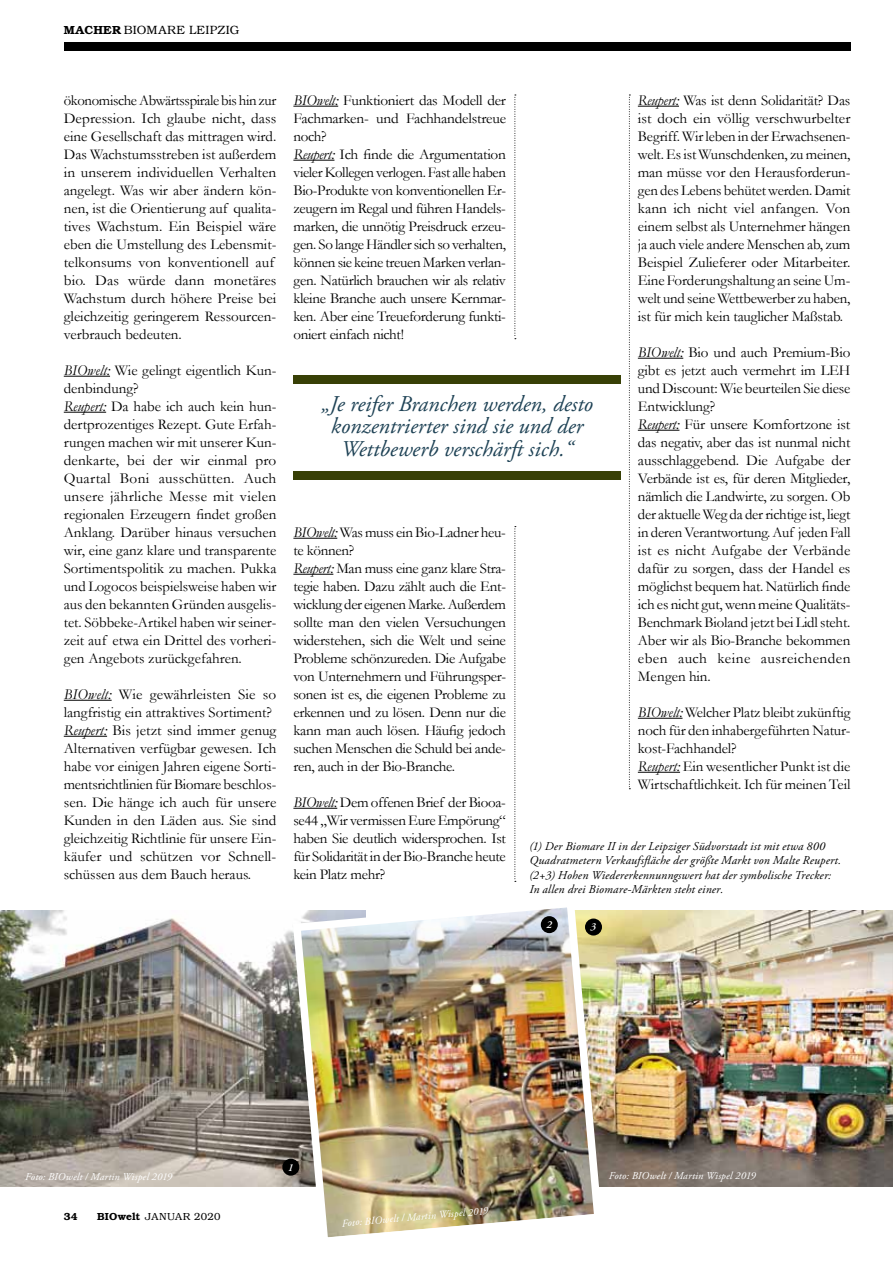
<style>
.page{position:relative;width:893px;height:1263px;background:#fff}
.page>*{position:absolute;margin:0;border:0;box-sizing:border-box;transform-origin:0 0}
.t1{font:italic 22.5px/22.5px "Adobe Garamond Pro";color:#1e4255;text-align:center}
.t2{font:15px/18px "Garamond";letter-spacing:-.01em;color:#000}
.t3{font:italic 12px/14.4px "Adobe Garamond Pro";letter-spacing:.015em;color:#000}
.t4{font:300 12px "Bookman";letter-spacing:.025em;color:#000}
.t5{font:italic 600 10.65px "Adobe Garamond Pro";color:#fff}
.t6{font:italic 10.5px "Adobe Garamond Pro";letter-spacing:.015em;color:#fff}
.t7{font:10.5px "Bookman";letter-spacing:.015em;color:#000}
.t8{font:10.5px "Bookman Bld";color:#000}
.s1{font-family:"Bookman Bld";font-weight:400}
.s2{font-style:italic}
.s3{font-family:"Bookman Bld"}
</style>
<div class="page">
<div style="left:64px;top:43px;width:786px;height:8px;background:#000"></div>
<hr style="left:64px;top:376px;width:46px;height:1px;background:#000">
<hr style="left:64px;top:412px;width:42px;height:1px;background:#000">
<hr style="left:64px;top:700px;width:48px;height:1px;background:#000">
<hr style="left:64px;top:736px;width:43px;height:1px;background:#000">
<hr style="left:293px;top:106px;width:45px;height:1px;background:#000">
<hr style="left:293px;top:160px;width:41px;height:1px;background:#000">
<hr style="left:293px;top:538px;width:44px;height:1px;background:#000">
<hr style="left:293px;top:574px;width:40px;height:1px;background:#000">
<hr style="left:293px;top:808px;width:44px;height:1px;background:#000">
<hr style="left:638px;top:106px;width:41px;height:1px;background:#000">
<hr style="left:638px;top:358px;width:45px;height:1px;background:#000">
<hr style="left:638px;top:430px;width:41px;height:1px;background:#000">
<hr style="left:638px;top:718px;width:44px;height:1px;background:#000">
<hr style="left:638px;top:772px;width:42px;height:1px;background:#000">
<div style="left:293px;top:375px;width:328px;height:9px;background:#384006"></div>
<div style="left:293px;top:472px;width:328px;height:8px;background:#384006"></div>
<img style="left:0;top:910px;width:289px;height:277px">
<img style="left:606px;top:910px;width:287px;height:277px">
<img style="left:289px;top:907px;width:317px;height:331px">
<svg style="left:629px;top:95px;width:1px;height:694px"></svg>
<svg style="left:514px;top:95px;width:2px;height:244px"></svg>
<svg style="left:514px;top:526px;width:2px;height:356px"></svg>
<div style="left:282px;top:1159px;width:17px;height:17px;background:#000;border-radius:50%"></div>
<div style="left:541px;top:916px;width:17px;height:17px;background:#000;border-radius:50%"></div>
<div style="left:585px;top:918px;width:17px;height:17px;background:#000;border-radius:50%"></div>
<p class="t4" style="left:64px;top:23px;width:177px"><span class="s1">MACHER</span> BIOMARE LEIPZIG</p>
<p class="t2" style="left:64px;top:91px;width:214px">ökonomische Abwärtsspirale bis hin zur Depression. Ich glaube nicht, dass eine Gesellschaft das mittragen wird.<br>Das Wachstumsstreben ist außerdem in unserem individuellen Verhalten angelegt. Was wir aber ändern kön&shy;nen, ist die Orientierung auf qualita&shy;tives Wachstum. Ein Beispiel wäre eben die Umstellung des Lebensmit&shy;telkonsums von konventionell auf bio. Das würde dann monetäres Wachstum durch höhere Preise bei gleichzeitig geringerem Ressourcen&shy;verbrauch bedeuten.</p>
<p class="t2" style="left:64px;top:361px;width:214px"><span class="s2">BIOwelt:</span> Wie gelingt eigentlich Kun&shy;denbindung?<br><span class="s2">Reupert:</span> Da habe ich auch kein hun&shy;dertprozentiges Rezept. Gute Erfah&shy;rungen machen wir mit unserer Kun&shy;denkarte, bei der wir einmal pro Quartal Boni ausschütten. Auch unsere jährliche Messe mit vielen regionalen Erzeugern findet großen Anklang. Darüber hinaus versuchen wir, eine ganz klare und transparente Sortimentspolitik zu machen. Pukka und Logocos beispielsweise haben wir aus den bekannten Gründen ausgelis&shy;tet. Söbbeke-Artikel haben wir seiner&shy;zeit auf etwa ein Drittel des vorheri&shy;gen Angebots zurückgefahren.</p>
<p class="t2" style="left:64px;top:685px;width:214px"><span class="s2">BIOwelt:</span> Wie gewährleisten Sie so langfristig ein attraktives Sortiment?<br><span class="s2">Reupert:</span> Bis jetzt sind immer genug Alternativen verfügbar gewesen. Ich habe vor einigen Jahren eigene Sorti&shy;mentsrichtlinien für Biomare beschlos&shy;sen. Die hänge ich auch für unsere Kunden in den Läden aus. Sie sind gleichzeitig Richtlinie für unsere Ein&shy;käufer und schützen vor Schnell&shy;schüssen aus dem Bauch heraus.</p>
<p class="t2" style="left:293px;top:91px;width:214px"><span class="s2">BIOwelt:</span> Funktioniert das Modell der Fachmarken- und Fachhandelstreue noch?<br><span class="s2">Reupert:</span> Ich finde die Argumentation vieler Kollegen verlogen. Fast alle haben Bio-Produkte von konventionellen Er&shy;zeugern im Regal und führen Handels&shy;marken, die unnötig Preisdruck erzeu&shy;gen. So lange Händler sich so verhalten, können sie keine treuen Marken verlan&shy;gen. Natürlich brauchen wir als relativ kleine Branche auch unsere Kernmar&shy;ken. Aber eine Treueforderung funkti&shy;oniert einfach nicht!</p>
<p class="t2" style="left:638px;top:91px;width:214px;text-align:justify"><span class="s2">Reupert:</span> Was ist denn Solidarität? Das ist doch ein völlig verschwurbelter Begriff. Wir leben in der Erwachsenen&shy;welt. Es ist Wunschdenken, zu meinen, man müsse vor den Herausforderun&shy;gen des Lebens behütet werden. Damit kann ich nicht viel anfangen. Von einem selbst als Unternehmer hängen ja auch viele andere Menschen ab, zum Beispiel Zulieferer oder Mitarbeiter.<br>Eine Forderungshaltung an seine Um&shy;welt und seine Wettbewerber zu haben, ist für mich kein tauglicher Maßstab.</p>
<p class="t2" style="left:638px;top:343px;width:214px"><span class="s2">BIOwelt:</span> Bio und auch Premium-Bio gibt es jetzt auch vermehrt im LEH und Discount: Wie beurteilen Sie diese Entwicklung?<br><span class="s2">Reupert:</span> Für unsere Komfortzone ist das negativ, aber das ist nunmal nicht ausschlaggebend. Die Aufgabe der Verbände ist es, für deren Mitglieder, nämlich die Landwirte, zu sorgen. Ob der aktuelle Weg da der richtige ist, liegt in deren Verantwortung. Auf jeden Fall ist es nicht Aufgabe der Verbände dafür zu sorgen, dass der Handel es möglichst bequem hat. Natürlich finde ich es nicht gut, wenn meine Qualitäts-Benchmark Bioland jetzt bei Lidl steht.<br>Aber wir als Bio-Branche bekommen eben auch keine ausreichenden Mengen hin.</p>
<p class="t2" style="left:638px;top:703px;width:214px"><span class="s2">BIOwelt:</span> Welcher Platz bleibt zukünftig noch für den inhabergeführten Natur&shy;kost-Fachhandel?<br><span class="s2">Reupert:</span> Ein wesentlicher Punkt ist die Wirtschaftlichkeit. Ich für meinen Teil</p>
<h1 class="t1" style="left:321px;top:393px;width:273px">„Je reifer Branchen werden, desto konzentrierter sind sie und der<br>Wettbewerb verschärft sich.“</h1>
<p class="t2" style="left:293px;top:523px;width:214px"><span class="s2">BIOwelt:</span> Was muss ein Bio-Ladner heu&shy;te können?<br><span class="s2">Reupert:</span> Man muss eine ganz klare Stra&shy;tegie haben. Dazu zählt auch die Ent&shy;wicklung der eigenen Marke. Außerdem sollte man den vielen Versuchungen widerstehen, sich die Welt und seine Probleme schönzureden. Die Aufgabe von Unternehmern und Führungsper&shy;sonen ist es, die eigenen Probleme zu erkennen und zu lösen. Denn nur die kann man auch lösen. Häufig jedoch suchen Menschen die Schuld bei ande&shy;ren, auch in der Bio-Branche.</p>
<p class="t2" style="left:293px;top:793px;width:214px;text-align:justify"><span class="s2">BIOwelt:</span> Dem offenen Brief der Biooa&shy;se44 „Wir vermissen Eure Empörung“ haben Sie deutlich widersprochen. Ist für Solidarität in der Bio-Branche heute kein Platz mehr?</p>
<p class="t3" style="left:529px;top:839px;width:313px">(1) Der Biomare II in der Leipziger Südvorstadt ist mit etwa 800<br>Quadratmetern Verkaufsfläche der größte Markt von Malte Reupert. (2+3) Hohen Wiedererkennunngswert hat der symbolische Trecker:<br>In allen drei Biomare-Märkten steht einer.</p>
<p class="t5" style="left:546px;top:918px;width:7px">2</p>
<p class="t5" style="left:591px;top:921px;width:7px">3</p>
<p class="t5" style="left:288px;top:1161px;width:7px">1</p>
<p class="t6" style="left:25px;top:1171px;width:149px">Foto: BIOwelt / Martin Wispel 2019</p>
<p class="t6" style="left:609px;top:1170px;width:149px">Foto: BIOwelt / Martin Wispel 2019</p>
<p class="t6" style="left:341px;top:1217px;width:149px;rotate:-5deg">Foto: BIOwelt / Martin Wispel 2019</p>
<p class="t8" style="left:64px;top:1210px;width:15px">34</p>
<p class="t7" style="left:97px;top:1210px;width:125px"><span class="s3">BIOWELT</span> JANUAR 2020</p>
</div>
